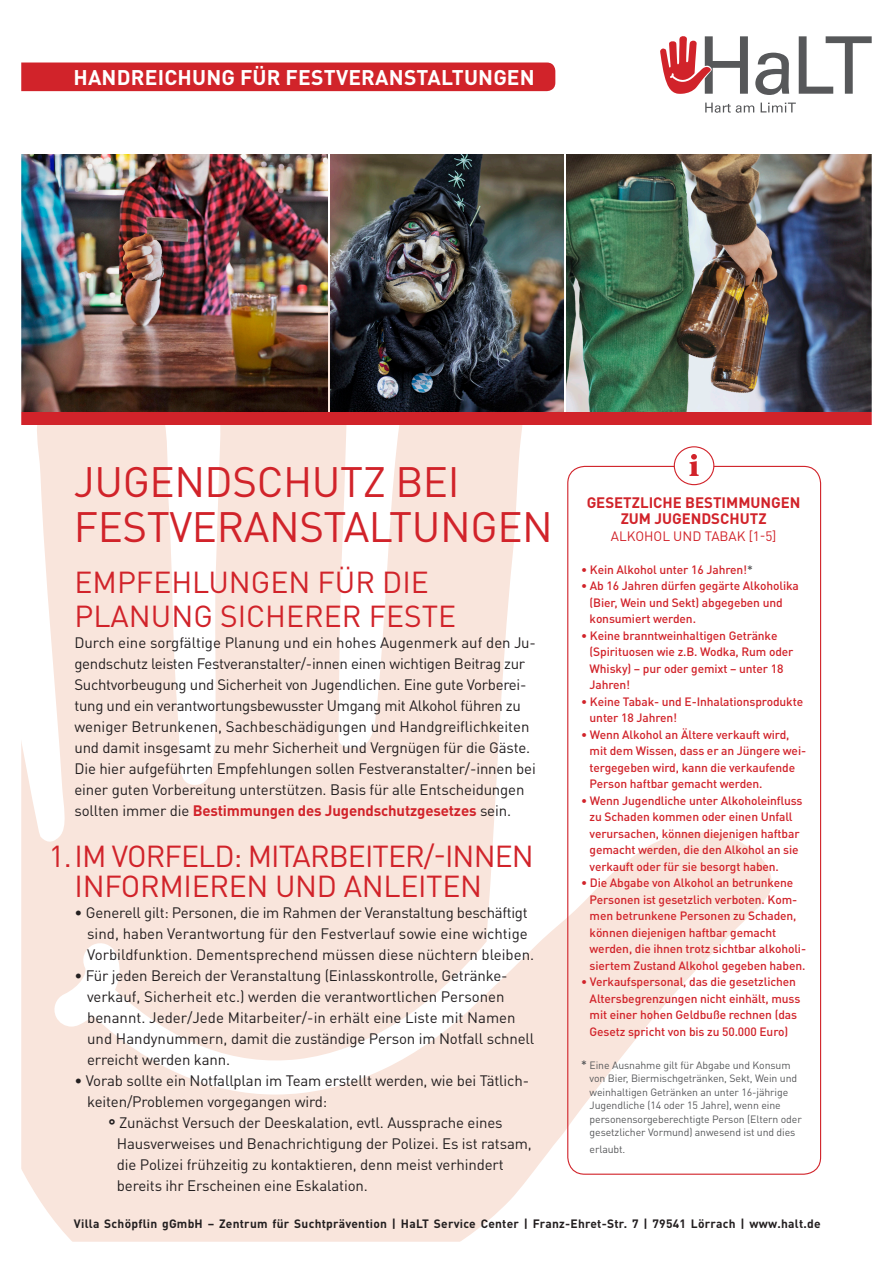
<style>
.page{position:relative;width:893px;height:1263px;background:#fff}
.page>*{position:absolute;margin:0;border:0;box-sizing:border-box;transform-origin:0 0}
.Legende{font:42px "DIN Pro";letter-spacing:-.01em;color:#d1232a}
.Legende-2{font:30px "DIN Pro";letter-spacing:-.01em;color:#d1232a}
.Legende-3{font:30px "DIN Pro";letter-spacing:-.03em;color:#d1232a}
.Legende-4{font:700 21px "DIN Pro";letter-spacing:.01em;color:#fff}
.Legende-5{font:15px/21px "DIN Pro";letter-spacing:-.01em;color:#231f20}
.TIPP{font:700 15px/16.5px "DIN Pro";color:#d1232a;text-align:center}
.TIPP-2{font:13.5px "DIN Pro";color:#d1232a}
.TIPP-3{font:500 12px/16.5px "DIN Pro";letter-spacing:-.01em;color:#d1232a}
.Legende-6{font:700 12px "DIN Pro";letter-spacing:.02em;color:#231f20}
.TIPP-4{font:10.5px/13.5px "DIN Pro";letter-spacing:-.01em;color:#57585a}
.s1{color:#57585a}
.s2{font-weight:500;font-size:12px}
.s3{font-weight:700;color:#d1232a}
.s4{font-weight:700}
</style>
<div class="page">
<img style="left:21px;top:36px;width:851px;height:1206px">
<p class="Legende-4" style="left:73px;top:63px;width:463px">HANDREICHUNG FÜR FESTVERANSTALTUNGEN</p>
<p class="Legende" style="left:74px;top:453px;width:387px">JUGENDSCHUTZ BEI</p>
<p class="Legende" style="left:74px;top:498px;width:481px">FESTVERANSTALTUNGEN</p>
<p class="TIPP" style="left:587px;top:493px;width:215px">GESETZLICHE BESTIMMUNGEN<br>ZUM JUGENDSCHUTZ</p>
<p class="TIPP-2" style="left:611px;top:527px;width:167px">ALKOHOL UND TABAK [1-5]</p>
<p class="TIPP-3" style="left:581px;top:561px;width:173px">• Kein Alkohol unter 16 Jahren!<span class="s1">*</span></p>
<p class="TIPP-3" style="left:590px;top:577px;width:211px;text-indent:-9px">• Ab 16 Jahren dürfen gegärte Alkoholika (Bier, Wein und Sekt) abgegeben und konsumiert werden.</p>
<p class="TIPP-3" style="left:590px;top:627px;width:205px;text-indent:-9px">• Keine branntweinhaltigen Getränke (Spirituosen wie z.B. Wodka, Rum oder<br>Whisky) – pur oder gemixt – unter 18<br>Jahren!</p>
<p class="TIPP-3" style="left:590px;top:693px;width:215px;text-indent:-9px">• Keine Tabak- und E-Inhalationsprodukte unter 18 Jahren!</p>
<p class="TIPP-3" style="left:590px;top:726px;width:218px;text-indent:-9px">• Wenn Alkohol an Ältere verkauft wird, mit dem Wissen, dass er an Jüngere wei&shy;tergegeben wird, kann die verkaufende Person haftbar gemacht werden.</p>
<p class="TIPP-3" style="left:590px;top:792px;width:215px;text-indent:-9px">• Wenn Jugendliche unter Alkoholeinfluss zu Schaden kommen oder einen Unfall verursachen, können diejenigen haftbar gemacht werden, die den Alkohol an sie verkauft oder für sie besorgt haben.</p>
<p class="TIPP-3" style="left:590px;top:874px;width:218px;text-indent:-9px">• Die Abgabe von Alkohol an betrunkene Personen ist gesetzlich verboten. Kom&shy;men betrunkene Personen zu Schaden, können diejenigen haftbar gemacht werden, die ihnen trotz sichtbar alkoholi&shy;siertem Zustand Alkohol gegeben haben.</p>
<p class="TIPP-3" style="left:590px;top:973px;width:212px;text-indent:-9px">• Verkaufspersonal, das die gesetzlichen Altersbegrenzungen nicht einhält, muss mit einer hohen Geldbuße rechnen (das Gesetz spricht von bis zu 50.000 Euro)</p>
<p class="TIPP-4" style="left:590px;top:1058px;width:214px;text-indent:-9px"><span class="s2">*</span> Eine Ausnahme gilt für Abgabe und Konsum von Bier, Biermischgetränken, Sekt, Wein und weinhaltigen Getränken an unter 16-jährige Jugendliche (14 oder 15 Jahre), wenn eine personensorgeberechtigte Person (Eltern oder gesetzlicher Vormund) anwesend ist und dies</p>
<p class="TIPP-4" style="left:590px;top:1142px;width:37px">erlaubt.</p>
<p class="Legende-2" style="left:75px;top:561px;width:356px">EMPFEHLUNGEN FÜR DIE</p>
<p class="Legende-2" style="left:75px;top:596px;width:383px">PLANUNG SICHERER FESTE</p>
<p class="Legende-5" style="left:74px;top:631px;width:463px">Durch eine sorgfältige Planung und ein hohes Augenmerk auf den Ju&shy;gendschutz leisten Festveranstalter/-innen einen wichtigen Beitrag zur Suchtvorbeugung und Sicherheit von Jugendlichen. Eine gute Vorberei&shy;tung und ein verantwortungsbewusster Umgang mit Alkohol führen zu weniger Betrunkenen, Sachbeschädigungen und Handgreiflichkeiten und damit insgesamt zu mehr Sicherheit und Vergnügen für die Gäste.<br>Die hier aufgeführten Empfehlungen sollen Festveranstalter/-innen bei einer guten Vorbereitung unterstützen. Basis für alle Entscheidungen sollten immer die <span class="s3">Bestimmungen des Jugendschutzgesetzes</span> sein.</p>
<p class="Legende-3" style="left:49px;top:836px;width:487px">1.IM VORFELD: MITARBEITER/-INNEN</p>
<p class="Legende-2" style="left:75px;top:866px;width:409px">INFORMIEREN UND ANLEITEN</p>
<p class="Legende-5" style="left:87px;top:901px;width:448px;text-indent:-13px">• Generell gilt: Personen, die im Rahmen der Veranstaltung beschäftigt sind, haben Verantwortung für den Festverlauf sowie eine wichtige<br>Vorbildfunktion. Dementsprechend müssen diese nüchtern bleiben.</p>
<p class="Legende-5" style="left:87px;top:964px;width:449px;text-indent:-13px">• Für jeden Bereich der Veranstaltung (Einlasskontrolle, Getränke&shy;verkauf, Sicherheit etc.) werden die verantwortlichen Personen benannt. Jeder/Jede Mitarbeiter/-in erhält eine Liste mit Namen und Handynummern, damit die zuständige Person im Notfall schnell erreicht werden kann.</p>
<p class="Legende-5" style="left:87px;top:1069px;width:443px;text-indent:-13px">• Vorab sollte ein Notfallplan im Team erstellt werden, wie bei Tätlich&shy;keiten/Problemen vorgegangen wird:</p>
<p class="Legende-5" style="left:117px;top:1111px;width:416px;text-indent:-9px"><span class="s4">°</span> Zunächst Versuch der Deeskalation, evtl. Aussprache eines Hausverweises und Benachrichtigung der Polizei. Es ist ratsam, die Polizei frühzeitig zu kontaktieren, denn meist verhindert bereits ihr Erscheinen eine Eskalation.</p>
<p class="Legende-6" style="left:74px;top:1215px;width:748px">Villa Schöpflin gGmbH – Zentrum für Suchtprävention | HaLT Service Center | Franz-Ehret-Str. 7 | 79541 Lörrach | www.halt.de</p>
</div>
